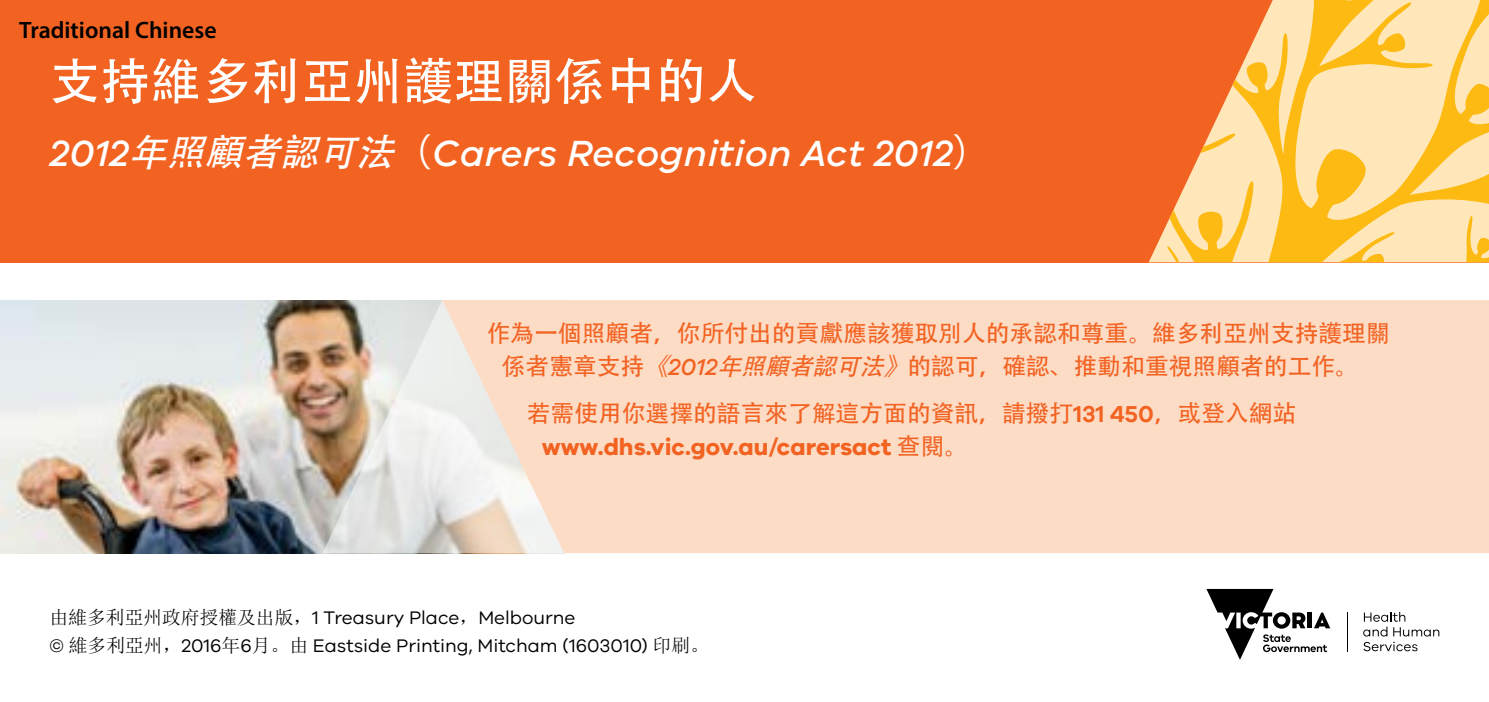
<style>
.page{position:relative;width:1489px;height:702px;background:#fff}
.page>*{position:absolute;margin:0;border:0;box-sizing:border-box;transform-origin:0 0}
.t1{font:50px "Adobe Heiti Std";letter-spacing:.01em;color:#fff}
.t2{font:italic 500 37.5px "VIC";letter-spacing:.01em;color:#fff}
.t3{font:23.75px/33px "Adobe Heiti Std";color:#f26322}
.t4{font:700 23.75px "VIC";color:#f26322}
.t5{font:600 23.75px "Myriad Pro";color:#000}
.t6{font:18.75px/28.5px "VIC";color:#000}
.s1{font-family:"Adobe Heiti Std";font-weight:400}
.s2{font-family:"Adobe Heiti Std";font-weight:400;font-style:normal}
.s3{font-style:italic}
.s4{font-family:"VIC";font-weight:500;font-style:italic}
.s5{font-family:"VIC";font-weight:600}
.s6{font-family:"Sim Sun"}
</style>
<div class="page">
<div style="left:0;top:0;width:1488px;height:262px;background:#f26322"></div>
<img style="left:0;top:300px;width:322px;height:253px">
<img style="left:322px;top:300px;width:120px;height:253px">
<div style="left:442px;top:300px;width:1046px;height:253px;background:#fddcc6"></div>
<svg style="left:1206px;top:589px;width:124px;height:70px"></svg>
<hr style="left:1346px;top:612px;width:1px;height:40px;background:#000">
<svg style="left:1363px;top:612px;width:76px;height:39px"></svg>
<svg style="left:1149px;top:0;width:339px;height:262px;fill:#ffe7ba"></svg>
<p class="t5" style="left:19px;top:15px;width:199px">Traditional Chinese</p>
<h1 class="t1" style="left:50px;top:51px;width:708px">支持維多利亞州護理關係中的人</h1>
<h2 class="t2" style="left:50px;top:131px;width:942px">2012<span class="s1">年照顧者認可法</span><span class="s2">（</span>Carers Recognition Act 2012<span class="s2">）</span></h2>
<p class="t3" style="left:502px;top:317px;width:889px;text-indent:-15px">作為一個照顧者，你所付出的貢獻應該獲取別人的承認和尊重。維多利亞州支持護理關係者憲章支持<span class="s3">《</span><span class="s4">2012</span><span class="s3">年照顧者認可法》</span>的認可，確認、推動和重視照顧者的工作。</p>
<p class="t3" style="left:527px;top:397px;width:771px">若需使用你選擇的語言來了解這方面的資訊，請撥打<span class="s5">131 450</span>，或登入網站</p>
<p class="t4" style="left:542px;top:432px;width:428px">www.dhs.vic.gov.au/carersact <span class="s1">查閱。</span></p>
<p class="t6" style="left:50px;top:602px;width:660px"><span class="s6">由維多利亞州政府授權及出版，</span>1 Treasury Place<span class="s6">，</span>Melbourne<br>© <span class="s6">維多利亞州，</span>2016<span class="s6">年</span>6<span class="s6">月。由</span> Eastside Printing, Mitcham (1603010) <span class="s6">印刷。</span></p>
</div>
